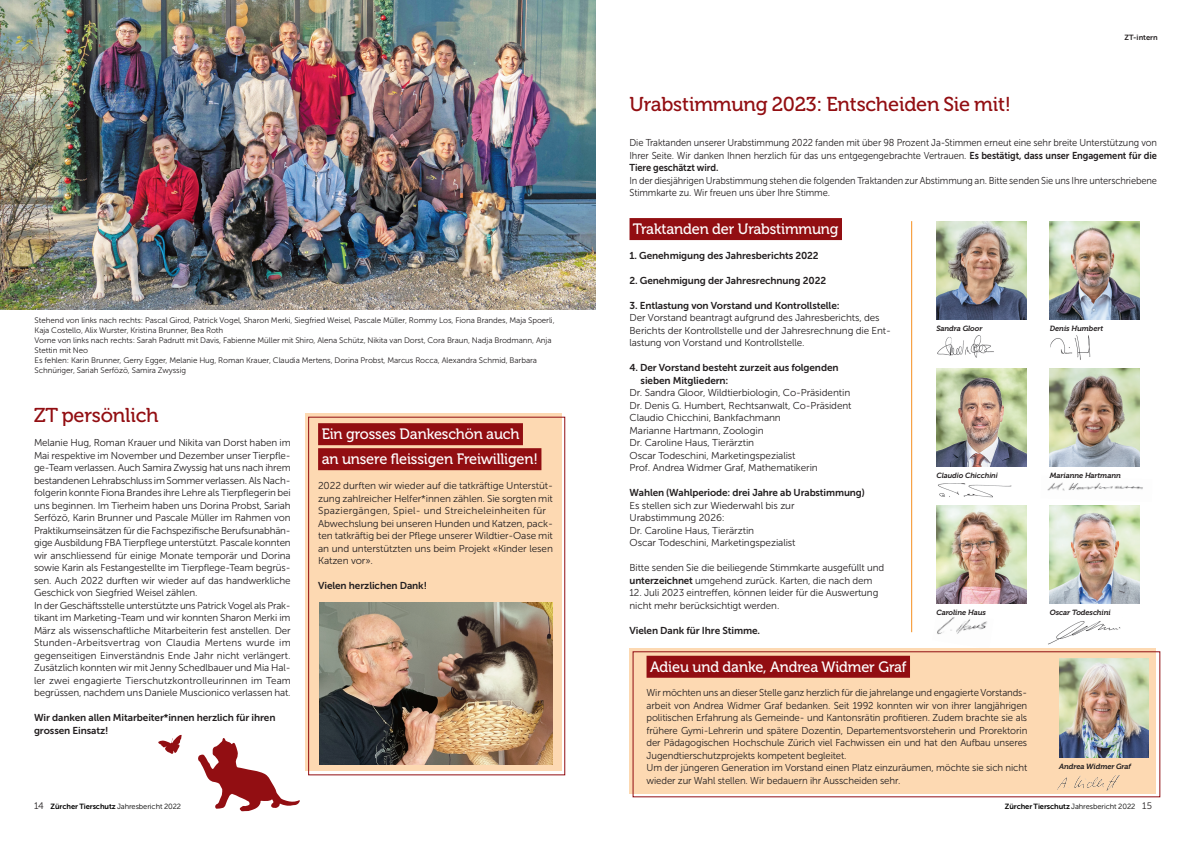
<style>
.page{position:relative;width:1191px;height:842px;background:#fff}
.page>*{position:absolute;margin:0;border:0;box-sizing:border-box;transform-origin:0 0}
.t1{font:20px "Museo 500";letter-spacing:-.01em;color:#920e12}
.t2{font:15px/25px "Museo 500";letter-spacing:-.01em;color:#fff}
.t3{font:10px/12.5px "Museo Sans 300";letter-spacing:-.01em;color:#231f20}
.t4{font:10px/12.5px "Museo Sans 300";letter-spacing:-.01em;color:#231f20;scale:.96 1}
.t5{font:10px/12.5px "Museo Sans 300";letter-spacing:-.01em;color:#231f20;scale:.93 1}
.t6{font:10px/12.5px "Museo Sans 700";letter-spacing:-.01em;color:#231f20}
.t7{font:10px "Museo Sans 700";letter-spacing:-.01em;color:#231f20;scale:.93 1}
.t8{font:8px/10px "Museo Sans 300";letter-spacing:-.01em;color:#231f20}
.t9{font:italic 7.5px "Museo 700";letter-spacing:-.01em;color:#231f20}
.t10{font:7.5px "Museo Sans 700";letter-spacing:-.01em;color:#000}
.t11{font:italic 7.5px "Museo Sans 700";letter-spacing:-.01em;color:#231f20}
.t12{font:7.5px "Museo Sans 700";color:#231f20}
.s1{font-family:"Museo Sans 700"}
.s2{font-family:"Museo Sans 300";font-size:9.5px;color:#231f20}
.s3{font-family:"Museo Sans 300"}
</style>
<div class="page">
<img style="left:937px;top:617px;width:50px;height:18px">
<div style="left:305px;top:414px;width:256px;height:357px;background:#fdd9b2"></div>
<div style="left:629px;top:648px;width:527px;height:145px;background:#fdd9b2"></div>
<div style="left:633px;top:651px;width:527px;height:146px;border:1px solid #920e12"></div>
<hr style="left:911px;top:221px;width:1px;height:411px;background:#f68f1e">
<img style="left:937px;top:335px;width:57px;height:23px">
<img style="left:938px;top:483px;width:74px;height:15px">
<img style="left:1048px;top:621px;width:73px;height:24px">
<img style="left:1050px;top:335px;width:41px;height:25px">
<img style="left:1047px;top:482px;width:96px;height:9px">
<img style="left:1053px;top:775px;width:71px;height:19px">
<svg style="left:198px;top:738px;width:102px;height:74px"></svg>
<svg style="left:158px;top:735px;width:24px;height:19px"></svg>
<div style="left:318px;top:423px;width:205px;height:22px;background:#920e12"></div>
<div style="left:318px;top:448px;width:223px;height:22px;background:#920e12"></div>
<div style="left:646px;top:656px;width:264px;height:22px;background:#920e12"></div>
<div style="left:629px;top:218px;width:213px;height:22px;background:#920e12"></div>
<img style="left:0;top:0;width:595px;height:309px">
<img style="left:319px;top:603px;width:234px;height:161px">
<img style="left:936px;top:221px;width:90px;height:98px">
<img style="left:936px;top:369px;width:90px;height:98px">
<img style="left:1050px;top:506px;width:89px;height:98px">
<img style="left:1050px;top:221px;width:89px;height:98px">
<img style="left:1050px;top:369px;width:89px;height:98px">
<img style="left:936px;top:506px;width:90px;height:98px">
<img style="left:1059px;top:659px;width:89px;height:98px">
<h1 class="t1" style="left:629px;top:94px;width:383px">Urabstimmung 2023: Entscheiden Sie mit!</h1>
<p class="t12" style="left:1124px;top:33px;width:35px">ZT-intern</p>
<p class="t8" style="left:35px;top:315px;width:521px">Stehend von links nach rechts: Pascal Girod, Patrick Vogel, Sharon Merki, Siegfried Weisel, Pascale Müller, Rommy Los, Fiona Brandes, Maja Spoerli, Kaja Costello, Alix Wurster, Kristina Brunner, Bea Roth<br>Vorne von links nach rechts: Sarah Padrutt mit Davis, Fabienne Müller mit Shiro, Alena Schütz, Nikita van Dorst, Cora Braun, Nadja Brodmann, Anja Stettin mit Neo<br>Es fehlen: Karin Brunner, Gerry Egger, Melanie Hug, Roman Krauer, Claudia Mertens, Dorina Probst, Marcus Rocca, Alexandra Schmid, Barbara Schnüriger, Sariah Serfözö, Samira Zwyssig</p>
<h1 class="t1" style="left:34px;top:404px;width:126px">ZT persönlich</h1>
<p class="t3" style="left:34px;top:437px;width:258px">Melanie Hug, Roman Krauer und Nikita van Dorst haben im Mai respektive im November und Dezember unser Tierpfle&shy;ge-Team verlassen. Auch Samira Zwyssig hat uns nach ihrem bestandenen Lehrabschluss im Sommer verlassen. Als Nach&shy;folgerin konnte Fiona Brandes ihre Lehre als Tierpflegerin bei uns beginnen. Im Tierheim haben uns Dorina Probst, Sariah Serfözö, Karin Brunner und Pascale Müller im Rahmen von Praktikumseinsätzen für die Fachspezifische Berufsunabhän&shy;gige Ausbildung FBA Tierpflege unterstützt. Pascale konnten wir anschliessend für einige Monate temporär und Dorina sowie Karin als Festangestellte im Tierpflege-Team begrüs&shy;sen. Auch 2022 durften wir wieder auf das handwerkliche Geschick von Siegfried Weisel zählen.<br>In der Geschäftsstelle unterstützte uns Patrick Vogel als Prak&shy;tikant im Marketing-Team und wir konnten Sharon Merki im März als wissenschaftliche Mitarbeiterin fest anstellen. Der Stunden-Arbeitsvertrag von Claudia Mertens wurde im gegenseitigen Einverständnis Ende Jahr nicht verlängert.<br>Zusätzlich konnten wir mit Jenny Schedlbauer und Mia Hal&shy;ler zwei engagierte Tierschutzkontrolleurinnen im Team begrüssen, nachdem uns Daniele Muscionico verlassen hat.</p>
<p class="t6" style="left:34px;top:712px;width:243px">Wir danken allen Mitarbeiter*innen herzlich für ihren grossen Einsatz!</p>
<h2 class="t2" style="left:322px;top:422px;width:218px">Ein grosses Dankeschön auch an unsere fleissigen Freiwilligen!</h2>
<p class="t3" style="left:318px;top:480px;width:236px">2022 durften wir wieder auf die tatkräftige Unterstüt&shy;zung zahlreicher Helfer*innen zählen. Sie sorgten mit Spaziergängen, Spiel- und Streicheleinheiten für Abwechslung bei unseren Hunden und Katzen, pack&shy;ten tatkräftig bei der Pflege unserer Wildtier-Oase mit an und unterstützten uns beim Projekt «Kinder lesen Katzen vor».</p>
<p class="t6" style="left:318px;top:579px;width:110px">Vielen herzlichen Dank!</p>
<p class="t5" style="left:629px;top:137px;width:568px">Die Traktanden unserer Urabstimmung 2022 fanden mit über 98 Prozent Ja-Stimmen erneut eine sehr breite Unterstützung von<br>Ihrer Seite. Wir danken Ihnen herzlich für das uns entgegengebrachte Vertrauen. <span class="s1">Es bestätigt, dass unser Engagement für die</span></p>
<p class="t7" style="left:629px;top:162px;width:97px">Tiere geschätzt wird.</p>
<p class="t5" style="left:629px;top:174px;width:568px">In der diesjährigen Urabstimmung stehen die folgenden Traktanden zur Abstimmung an. Bitte senden Sie uns Ihre unterschriebene<br>Stimmkarte zu. Wir freuen uns über Ihre Stimme.</p>
<h2 class="t2" style="left:633px;top:217px;width:207px">Traktanden der Urabstimmung</h2>
<p class="t6" style="left:629px;top:249px;width:191px">1. Genehmigung des Jahresberichts 2022</p>
<p class="t6" style="left:629px;top:274px;width:198px">2. Genehmigung der Jahresrechnung 2022</p>
<p class="t6" style="left:629px;top:299px;width:212px">3. Entlastung von Vorstand und Kontrollstelle:</p>
<p class="t3" style="left:629px;top:312px;width:263px">Der Vorstand beantragt aufgrund des Jahresberichts, des<br>Berichts der Kontrollstelle und der Jahresrechnung die Ent&shy;lastung von Vorstand und Kontrollstelle.</p>
<p class="t6" style="left:640px;top:362px;width:199px;text-indent:-11px">4. Der Vorstand besteht zurzeit aus folgenden sieben Mitgliedern:</p>
<p class="t3" style="left:629px;top:387px;width:223px">Dr. Sandra Gloor, Wildtierbiologin, Co-Präsidentin Dr. Denis G. Humbert, Rechtsanwalt, Co-Präsident Claudio Chicchini, Bankfachmann<br>Marianne Hartmann, Zoologin<br>Dr. Caroline Haus, Tierärztin<br>Oscar Todeschini, Marketingspezialist<br>Prof. Andrea Widmer Graf, Mathematikerin</p>
<p class="t6" style="left:629px;top:487px;width:237px">Wahlen (Wahlperiode: drei Jahre ab Urabstimmung)</p>
<p class="t3" style="left:629px;top:499px;width:168px">Es stellen sich zur Wiederwahl bis zur<br>Urabstimmung 2026:<br>Dr. Caroline Haus, Tierärztin<br>Oscar Todeschini, Marketingspezialist</p>
<p class="t3" style="left:629px;top:562px;width:256px">Bitte senden Sie die beiliegende Stimmkarte ausgefüllt und <span class="s1">unterzeichnet</span> umgehend zurück. Karten, die nach dem</p>
<p class="t3" style="left:629px;top:587px;width:250px">12. Juli 2023 eintreffen, können leider für die Auswertung nicht mehr berücksichtigt werden.</p>
<p class="t6" style="left:629px;top:624px;width:132px">Vielen Dank für Ihre Stimme.</p>
<p class="t9" style="left:936px;top:324px;width:47px">Sandra Gloor</p>
<p class="t11" style="left:936px;top:471px;width:63px">Claudio Chicchini</p>
<p class="t9" style="left:936px;top:608px;width:51px">Caroline Haus</p>
<h2 class="t2" style="left:650px;top:654px;width:258px">Adieu und danke, Andrea Widmer Graf</h2>
<p class="t4" style="left:646px;top:687px;width:398px">Wir möchten uns an dieser Stelle ganz herzlich für die jahrelange und engagierte Vorstands&shy;arbeit von Andrea Widmer Graf bedanken. Seit 1992 konnten wir von ihrer langjährigen politischen Erfahrung als Gemeinde- und Kantonsrätin profitieren. Zudem brachte sie als frühere Gymi-Lehrerin und spätere Dozentin, Departementsvorsteherin und Prorektorin der Pädagogischen Hochschule Zürich viel Fachwissen ein und hat den Aufbau unseres Jugendtierschutzprojekts kompetent begleitet.<br>Um der jüngeren Generation im Vorstand einen Platz einzuräumen, möchte sie sich nicht wieder zur Wahl stellen. Wir bedauern ihr Ausscheiden sehr.</p>
<p class="t9" style="left:1050px;top:324px;width:55px">Denis Humbert</p>
<p class="t9" style="left:1050px;top:471px;width:72px">Marianne Hartmann</p>
<p class="t9" style="left:1050px;top:608px;width:62px">Oscar Todeschini</p>
<p class="t9" style="left:1059px;top:762px;width:73px">Andrea Widmer Graf</p>
<p class="t10" style="left:34px;top:803px;width:149px"><span class="s2">14</span> Zürcher Tierschutz <span class="s3">Jahresbericht 2022</span></p>
<p class="t10" style="left:1004px;top:803px;width:149px">Zürcher Tierschutz <span class="s3">Jahresbericht 2022</span> <span class="s2">15</span></p>
</div>
